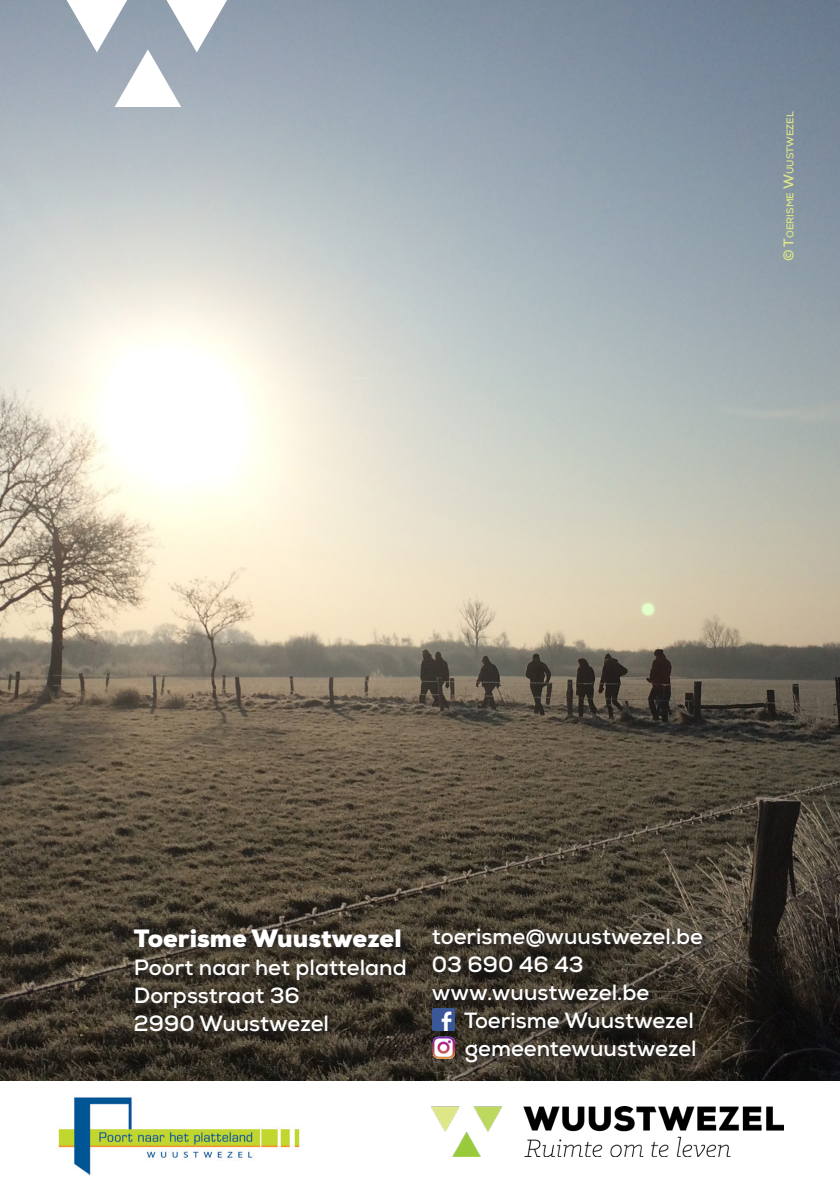
<style>
.page{position:relative;width:840px;height:1191px;background:#fff}
.page>*{position:absolute;margin:0;border:0;box-sizing:border-box;transform-origin:0 0}
.basis_tekst{font:900 25px "Nexa";color:#fff}
.basis_tekst-2{font:700 22px "Nexa";color:#fff}
.t1{font:700 9.8px "Nexa";color:#dee687}
.s1{font-size:14px}
</style>
<div class="page">
<img style="left:0;top:0;width:839px;height:1080px">
<img style="left:431px;top:1107px;width:351px;height:49px">
<img style="left:58px;top:1097px;width:242px;height:79px">
<svg style="left:67px;top:0;width:160px;height:107px"></svg>
<div style="left:133px;top:926px;width:579px;height:146px;background:#231f20;opacity:.75"></div>
<img style="left:432px;top:1008px;width:22px;height:22px">
<img style="left:432px;top:1036px;width:22px;height:22px">
<p class="t1" style="left:783px;top:261px;width:150px;rotate:-90deg"><span class="s1">©</span> <span class="s1">T</span>oerism e <span class="s1">W</span>uustwezel</p>
<p class="basis_tekst" style="left:134px;top:922px;width:269px">Toerisme Wuustwezel</p>
<p class="basis_tekst-2" style="left:134px;top:953px;width:274px">Poort naar het platteland</p>
<p class="basis_tekst-2" style="left:134px;top:981px;width:167px">Dorpsstraat 36</p>
<p class="basis_tekst-2" style="left:134px;top:1009px;width:196px">2990 Wuustwezel</p>
<p class="basis_tekst-2" style="left:431px;top:922px;width:272px">toerisme@wuustwezel.be</p>
<p class="basis_tekst-2" style="left:431px;top:950px;width:153px">03 690 46 43</p>
<p class="basis_tekst-2" style="left:431px;top:978px;width:219px">www.wuustwezel.be</p>
<p class="basis_tekst-2" style="left:464px;top:1006px;width:231px">Toerisme Wuustwezel</p>
<p class="basis_tekst-2" style="left:464px;top:1034px;width:233px">gemeentewuustwezel</p>
</div>
